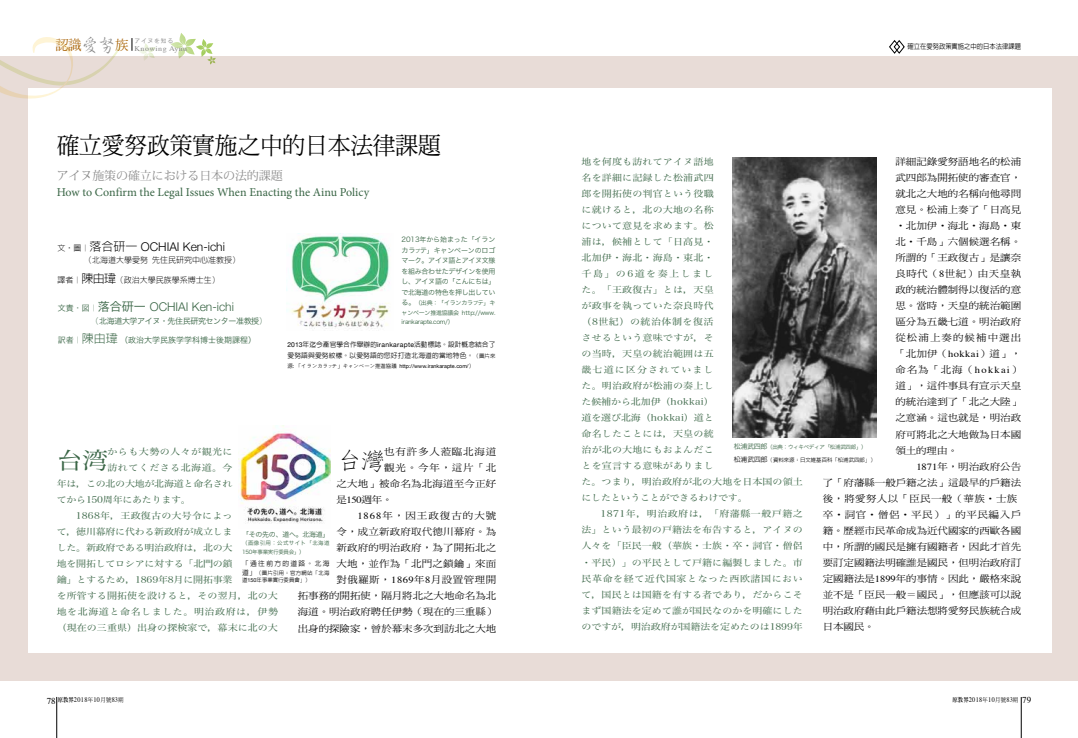
<style>
.page{position:relative;width:1078px;height:738px;background:#fff}
.page>*{position:absolute;margin:0;border:0;box-sizing:border-box;transform-origin:0 0}
.t1{font:24px "DF Ming Std W5";letter-spacing:-.01em;color:#000;scale:.95 1}
.t2{font:300 23.8px "AR Fang Song B5";color:#000;scale:1.11 1}
.t3{font:23.4px "Hira Min Pro W3";color:#396545;scale:1.11 1}
.t4{font:12px "Minion Pro";color:#396545}
.t5{font:300 12px "Helvetica Neue";color:#396545}
.t6{font:300 12px "Helvetica Neue";color:#000}
.t7{font:12px "Koz Min Pro";letter-spacing:-.01em;color:#898989}
.t8{font:9.4px/16px "DF Ming Std W5";letter-spacing:-.005em;color:#000;text-align:justify;scale:1.11 1}
.t9{font:9.4px "DF Ming Std W5";letter-spacing:.015em;color:#000;scale:1.11 1}
.t10{font:9.4px "DF Ming Std W5";letter-spacing:.045em;color:#000;scale:1.11 1}
.t11{font:9.4px "DF Ming Std W5";letter-spacing:.095em;color:#000;scale:1.11 1}
.t12{font:9.4px "DF Ming Std W5";letter-spacing:.075em;color:#000;scale:1.11 1}
.t13{font:9px/16px "Hira Min Pro W3";letter-spacing:.015em;color:#396545;scale:1.11 1}
.t14{font:9px "Hira Min Pro W3";letter-spacing:-.025em;color:#396545;scale:1.11 1}
.t15{font:9px "Hira Min Pro W3";letter-spacing:.045em;color:#396545;scale:1.11 1}
.t16{font:9px "Hira Min Pro W3";letter-spacing:.055em;color:#396545;scale:1.11 1}
.t17{font:9px "Hira Min Pro W3";letter-spacing:-.02em;color:#396545;scale:1.11 1}
.t18{font:300 8px "AR Hei B5";color:#000}
.t19{font:8px "Hira Kaku Pro W3";letter-spacing:-.05em;color:#396545}
.t20{font:8px "Hira Kaku Pro W3";color:#396545}
.t21{font:7.2px "Times";letter-spacing:.05em;color:#898989;scale:1.11 1}
.t22{font:7px/10.5px "Hira Kaku Pro W3";letter-spacing:-.045em;color:#396545;text-align:justify}
.t23{font:7px "Times";letter-spacing:.05em;color:#000;scale:.9 1}
.t24{font:500 7px "AR Hei B5";color:#000;scale:.9 1}
.t25{font:500 6.8px/11.3px "AR Hei B5";letter-spacing:.02em;color:#000}
.t26{font:500 6.8px "AR Hei B5";letter-spacing:.195em;color:#000}
.t27{font:6px/9.6px "Hira Kaku Pro W3";letter-spacing:-.045em;color:#396545}
.t28{font:6px "Heisei Kaku Go Std W3";letter-spacing:.1em;color:#898989}
.t29{font:5.5px/9px "Hira Kaku Pro W3";letter-spacing:-.05em;color:#396545}
.t30{font:5.4px "Helvetica Neue";color:#000}
.t31{font:500 5.4px/7.7px "AR Hei B5";letter-spacing:.025em;color:#000}
.t32{font:500 5.4px "AR Hei B5";color:#000}
.s1{font-family:"AR Xing Shu B5";font-weight:500;font-size:18.5px}
.s2{font-family:"AR Hei B5";font-size:8px}
.s3{font-family:"AR Hei B5"}
.s4{font-size:12px}
.s5{font-family:"Hira Kaku Pro W3";font-weight:400;font-size:8px}
.s6{font-family:"Hira Kaku Pro N W3";font-weight:400}
.s7{font-family:"AR Hei B5";font-weight:300}
.s8{font-family:"AR Hei B5";font-weight:300;font-size:12px}
.s9{font-size:5px}
.s10{font-size:7px}
.s11{font-family:"Helvetica Neue";font-weight:400}
.s12{font-size:5.4px}
.s13{font-family:"AR Hei B5";font-weight:500}
.s14{font-family:"AR Hei B5";font-weight:500;font-size:3.6px}
.s15{font-family:"Times"}
.s16{font-size:6.8px}
.s17{font-family:"DF Ming Std W3"}
.s18{font-size:9px}
.s19{font-family:"AR Ming B5";font-weight:800;font-size:6px}
.s20{font-family:"DF Ming Std W5";font-size:6px}
</style>
<div class="page">
<div style="left:0;top:57px;width:1077px;height:623px;background:#e8dcd7"></div>
<div style="left:28px;top:88px;width:1023px;height:564px;background:#fff"></div>
<hr style="left:57px;top:696px;width:1px;height:41px;background:#000">
<hr style="left:1020px;top:696px;width:1px;height:41px;background:#000">
<svg style="left:170px;top:33px;width:46px;height:32px"></svg>
<svg style="left:0;top:37px;width:155px;height:62px"></svg>
<svg style="left:889px;top:40px;width:16px;height:14px"></svg>
<img style="left:286px;top:233px;width:104px;height:96px">
<img style="left:238px;top:425px;width:92px;height:99px">
<img style="left:732px;top:157px;width:144px;height:280px">
<p class="t21" style="left:56px;top:42px;width:120px"><sup>認識</sup><span class="s1">愛努</span><sup>族</sup> Knowing Aynu</p>
<p class="t28" style="left:134px;top:36px;width:40px">アイヌを知る</p>
<h1 class="t1" style="left:57px;top:133px;width:406px">確立愛努政策實施之中的日本法律課題</h1>
<h3 class="t7" style="left:57px;top:167px;width:227px">アイヌ施策の確立における日本の法的課題</h3>
<h3 class="t4" style="left:57px;top:183px;width:314px">How to Confirm the Legal Issues When Enacting the Ainu Policy</h3>
<h3 class="t6" style="left:57px;top:237px;width:169px"><span class="s2">文‧圖︱</span><span class="s3">落合研一</span> OCHIAI Ken-ichi</h3>
<p class="t18" style="left:84px;top:256px;width:157px">（北海道大學愛努 先住民研究中心准教授）</p>
<p class="t18" style="left:57px;top:276px;width:164px">譯者︱<span class="s4">陳由瑋</span>（政治大學民族學系博士生）</p>
<h3 class="t5" style="left:58px;top:297px;width:178px"><span class="s5">文責</span><span class="s2">‧</span><span class="s5">図</span><span class="s2">︱</span><span class="s6">落合研一</span> OCHIAI Ken-ichi</h3>
<p class="t19" style="left:91px;top:313px;width:177px"><span class="s7">（</span>北海道大学アイヌ・先住民研究センター准教授<span class="s7">）</span></p>
<p class="t20" style="left:58px;top:333px;width:200px">訳者<span class="s7">︱</span><span class="s8">陳由瑋</span>（政治大学民族学学科博士後期課程）</p>
<p class="t22" style="left:401px;top:234px;width:95px">2013年から始まった「イランカラ<span class="s9">プ</span>テ」キャンペーンのロゴマーク。アイヌ語とアイヌ文様を組み合わせたデザインを使用し、アイヌ語の「こんにちは」で北海道の特色を押し出してい</p>
<p class="t27" style="left:401px;top:298px;width:95px"><span class="s10">る。</span>（出典：「イランカラ<span class="s9">プ</span>テ」キャンペーン推進協議会 http://www.</p>
<p class="t27" style="left:401px;top:316px;width:54px">irankarapte.com/）</p>
<p class="t25" style="left:287px;top:338px;width:209px"><span class="s11">2013</span>年迄今產官學合作舉辦的<span class="s11">irankarapte</span>活動標誌。設計概念結合了愛努語與愛努紋樣。以愛努語的您好打造北海道的當地特色。<span class="s12">（圖片來</span></p>
<p class="t30" style="left:287px;top:362px;width:188px"><span class="s13">源</span>: <span class="s13">「イランカラ</span><span class="s14">プ</span><span class="s13">テ」キャンペーン推進協議</span> http://www.irankarapte.com/<span class="s13">）</span></p>
<h2 class="t2" style="left:336px;top:448px;width:47px">台灣</h2>
<p class="t12" style="left:384px;top:446px;width:103px">也有許多人蒞臨北海道</p>
<h3 class="t3" style="left:57px;top:440px;width:48px">台湾</h3>
<p class="t15" style="left:107px;top:443px;width:114px">からも大勢の人々が観光に</p>
<p class="t8" style="left:384px;top:459px;width:103px">觀光。今年，這片「北</p>
<p class="t9" style="left:336px;top:478px;width:146px">之大地」被命名為北海道至今正好</p>
<p class="t8" style="left:336px;top:491px;width:52px">是<span class="s15">150</span>週年。</p>
<p class="t11" style="left:357px;top:510px;width:127px"><span class="s15">1868</span>年，因王政復古的大號</p>
<p class="t9" style="left:336px;top:526px;width:146px">令，成立新政府取代德川幕府。為</p>
<p class="t9" style="left:336px;top:542px;width:146px">新政府的明治政府，為了開拓北之</p>
<p class="t9" style="left:336px;top:558px;width:146px">大地，並作為「北門之鎖鑰」來面</p>
<p class="t10" style="left:336px;top:574px;width:146px">對俄羅斯，<span class="s15">1869</span>年<span class="s15">8</span>月設置管理開</p>
<p class="t8" style="left:298px;top:587px;width:180px">拓事務的開拓使，隔月將北之大地命名為北</p>
<p class="t8" style="left:298px;top:603px;width:180px">海道。明治政府聘任伊勢（現在的三重縣）</p>
<p class="t8" style="left:298px;top:619px;width:180px">出身的探險家，曾於幕末多次到訪北之大地</p>
<p class="t15" style="left:107px;top:459px;width:114px">訪れてくださる北海道。今</p>
<p class="t14" style="left:57px;top:475px;width:160px">年は，この北の大地が北海道と命名され</p>
<p class="t14" style="left:57px;top:491px;width:122px">てから150周年にあたります。</p>
<p class="t13" style="left:76px;top:506px;width:143px">1868年，王政復古の大号令によっ</p>
<p class="t14" style="left:57px;top:523px;width:160px">て，徳川幕府に代わる新政府が成立しま</p>
<p class="t14" style="left:57px;top:539px;width:160px">した。新政府である明治政府は，北の大</p>
<p class="t14" style="left:57px;top:555px;width:160px">地を開拓してロシアに対する「北門の鎖</p>
<p class="t17" style="left:57px;top:571px;width:160px">鑰」とするため，1869年8月に開拓事業</p>
<p class="t13" style="left:57px;top:586px;width:201px">を所管する開拓使を設けると，その翌月，北の大</p>
<p class="t16" style="left:57px;top:603px;width:201px">地を北海道と命名しました。明治政府は，伊勢</p>
<p class="t13" style="left:57px;top:618px;width:201px">（現在の三重県）出身の探検家で，幕末に北の大</p>
<p class="t22" style="left:242px;top:528px;width:89px">「その先の、道へ。北海道」</p>
<p class="t29" style="left:242px;top:537px;width:89px">（画像引用：公式サイト「北海道<br>150年事業実行委員会」）</p>
<p class="t26" style="left:242px;top:559px;width:89px">「通往前方的道路。北海</p>
<p class="t31" style="left:242px;top:568px;width:89px"><span class="s16">道」</span>（圖片引用：官方網站「北海道<span class="s11">150</span>年事業實行委員會」）</p>
<p class="t24" style="left:907px;top:43px;width:128px">確立在愛努政策實施之中的日本法律課題</p>
<p class="t13" style="left:581px;top:153px;width:201px">地を何度も訪れてアイヌ語地<br>名を詳細に記録した松浦武四<br>郎を開拓使の判官という役職<br>に就けると，北の大地の名称<br>について意見を求めます。松<br>浦は，候補として「日高見・<br>北加伊・海北・海島・東北・<br>千島」の6道を奏上しまし<br>た。「王政復古」とは，天皇<br>が政事を執っていた奈良時代<br>（8世紀）の統治体制を復活<br>させるという意味ですが，そ<br>の当時，天皇の統治範囲は五<br>畿七道に区分されていまし<br>た。明治政府が松浦の奏上し<br>た候補から北加伊（hokkai）<br>道を選び北海（hokkai）道と<br>命名したことには，天皇の統<br>治が北の大地にもおよんだこ<br>とを宣言する意味がありまし<br>た。つまり，明治政府が北の大地を日本国の領土にしたということができるわけです。</p>
<p class="t13" style="left:581px;top:505px;width:201px;text-align:justify;text-indent:19px">1871年，明治政府は，「府藩縣一般戸籍之法」という最初の戸籍法を布告すると，アイヌの人々を「臣民一般（華族・士族・卒・詞官・僧侶・平民）」の平民として戸籍に編製しました。市民革命を経て近代国家となった西欧諸国において，国民とは国籍を有する者であり，だからこそまず国籍法を定めて誰が国民なのかを明確にしたのですが，明治政府が国籍法を定めたのは1899年</p>
<p class="t8" style="left:895px;top:153px;width:115px">詳細記錄愛努語地名的松浦武四郎為開拓使的審查官，就北之大地的名稱向他尋問意見。松浦上奏了「日高見‧北加伊‧海北‧海島‧東北‧千島」六個候選名稱。所謂的「王政復古」是讓奈良時代（<span class="s15">8</span>世紀）由天皇執政的統治體制得以復活的意思。當時，天皇的統治範圍區分為五畿七道。明治政府從松浦上奏的候補中選出「北加伊（<span class="s15">hokkai</span>）道」，命名為「北海（<span class="s15">hokkai</span>）道」，這件事具有宣示天皇的統治達到了「北之大陸」之意涵。這也就是，明治政府可將北之大地做為日本國領土的理由。</p>
<p class="t8" style="left:822px;top:457px;width:180px;text-align:left;text-indent:94px"><span class="s15">1871</span>年，明治政府公告了「府藩縣一般戶籍之法」這最早的戶籍法後，將愛努人以「臣民一般（華族‧士族卒‧詞官‧僧侶‧平民）」的平民編入戶籍。歷經市民革命成為近代國家的西歐各國中，所謂的國民是擁有國籍者，因此才首先要訂定國籍法明確誰是國民，但明治政府訂定國籍法是<span class="s15">1899</span>年的事情。因此，嚴格來說並不是「臣民一般<span class="s17">＝</span>國民」，但應該可以說明治政府藉由此戶籍法想將愛努民族統合成日本國民。</p>
<p class="t29" style="left:733px;top:442px;width:134px"><span class="s10">松浦武四郎</span>（出典：ウィキペディア「松浦武四郎」）</p>
<p class="t32" style="left:733px;top:457px;width:143px"><span class="s16">松浦武四郎</span>（資料來源：日文維基百科「松浦武四郎」）</p>
<p class="t23" style="left:47px;top:692px;width:87px"><span class="s18">78</span> <span class="s19">原教界</span>2018<span class="s20">年</span>10<span class="s20">月號</span>83<span class="s20">期</span></p>
<p class="t23" style="left:952px;top:693px;width:89px"><span class="s19">原教界</span>2018<span class="s20">年</span>10<span class="s20">月號</span>83<span class="s20">期</span> <span class="s18">79</span></p>
</div>
